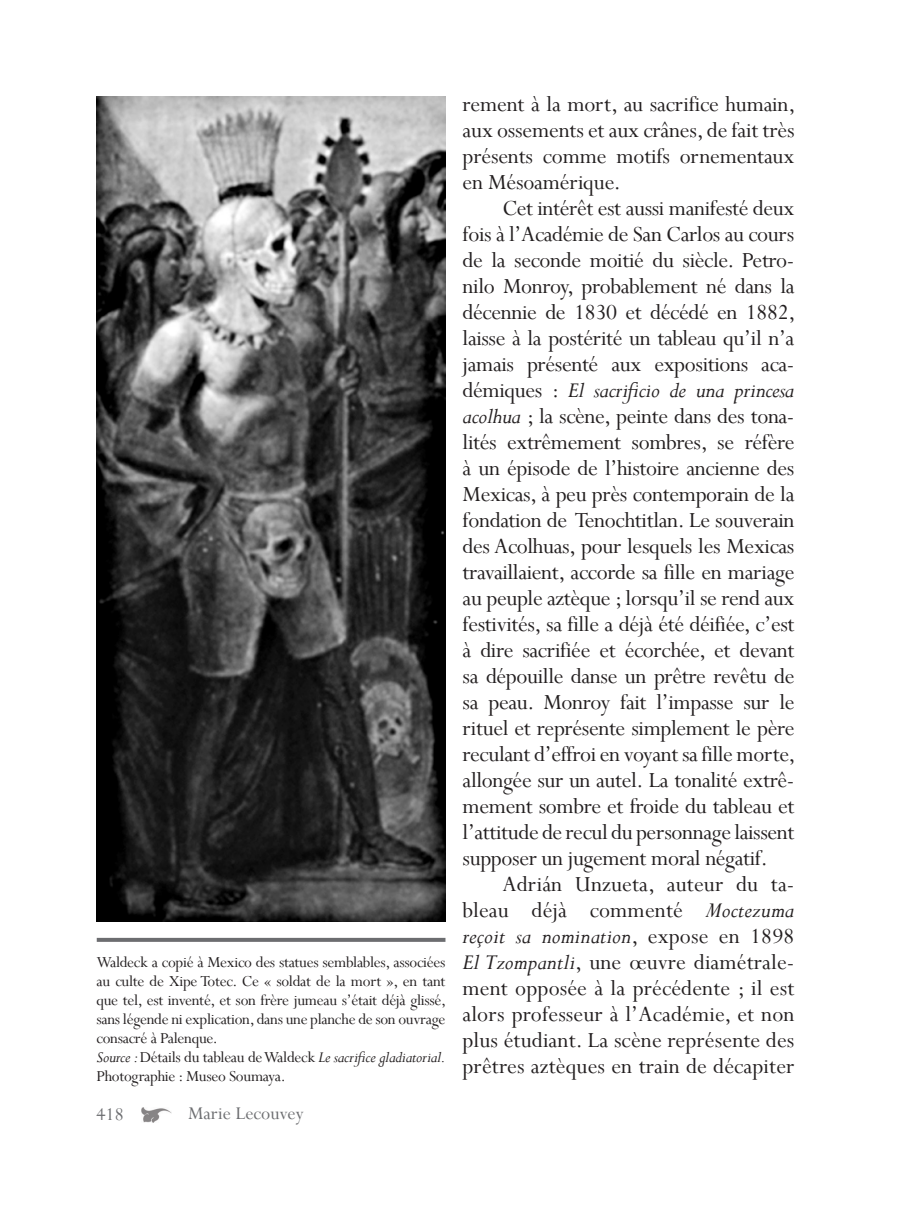
<style>
.page{position:relative;width:908px;height:1224px;background:#fff}
.page>*{position:absolute;margin:0;border:0;box-sizing:border-box;transform-origin:0 0}
.t1{font:24px/26px "Perpetua";letter-spacing:-.01em;color:#231f20;text-align:justify}
.t2{font:20px "Perpetua";color:#6c6d70}
.t3{font:17px/19px "Perpetua";letter-spacing:-.015em;color:#231f20;text-align:justify}
.s1{font-style:italic}
</style>
<div class="page">
<img style="left:142px;top:1108px;width:30px;height:14px">
<img style="left:96px;top:96px;width:349px;height:825px">
<svg style="left:97px;top:938px;width:348px;height:4px"></svg>
<p class="t3" style="left:96px;top:953px;width:351px">Waldeck a copié à Mexico des statues semblables, associées au culte de Xipe Totec. Ce « soldat de la mort », en tant que tel, est inventé, et son frère jumeau s’était déjà glissé, sans légende ni explication, dans une planche de son ouvrage consacré à Palenque.</p>
<p class="t3" style="left:96px;top:1048px;width:350px"><span class="s1">Source :</span> Détails du tableau de Waldeck <span class="s1">Le sacrifice gladiatorial.<br></span>Photographie : Museo Soumaya.</p>
<p class="t2" style="left:96px;top:1102px;width:29px">418</p>
<p class="t2" style="left:188px;top:1101px;width:117px">Marie Lecouvey</p>
<p class="t1" style="left:462px;top:91px;width:334px">rement à la mort, au sacrifice humain, aux ossements et aux crânes, de fait très présents comme motifs ornementaux en Mésoamérique.</p>
<p class="t1" style="left:462px;top:195px;width:334px;text-indent:40px">Cet intérêt est aussi manifesté deux fois à l’Académie de San Carlos au cours de la seconde moitié du siècle. Petro&shy;nilo Monroy, probablement né dans la décennie de 1830 et décédé en 1882, laisse à la postérité un tableau qu’il n’a jamais présenté aux expositions aca&shy;démiques : <span class="s1">El sacrificio de una princesa acolhua</span> ; la scène, peinte dans des tona&shy;lités extrêmement sombres, se réfère à un épisode de l’histoire ancienne des Mexicas, à peu près contemporain de la fondation de Tenochtitlan. Le souverain des Acolhuas, pour lesquels les Mexicas travaillaient, accorde sa fille en mariage au peuple aztèque ; lorsqu’il se rend aux festivités, sa fille a déjà été déifiée, c’est à dire sacrifiée et écorchée, et devant sa dépouille danse un prêtre revêtu de sa peau. Monroy fait l’impasse sur le rituel et représente simplement le père reculant d’effroi en voyant sa fille morte, allongée sur un autel. La tonalité extrê&shy;mement sombre et froide du tableau et l’attitude de recul du personnage laissent supposer un jugement moral négatif.</p>
<p class="t1" style="left:462px;top:871px;width:333px;text-indent:40px">Adrián Unzueta, auteur du ta&shy;bleau déjà commenté <span class="s1">Moctezuma reçoit sa nomination</span>, expose en 1898<br><span class="s1">El Tzompantli</span>, une œuvre diamétrale&shy;ment opposée à la précédente ; il est alors professeur à l’Académie, et non plus étudiant. La scène représente des prêtres aztèques en train de décapiter</p>
</div>
